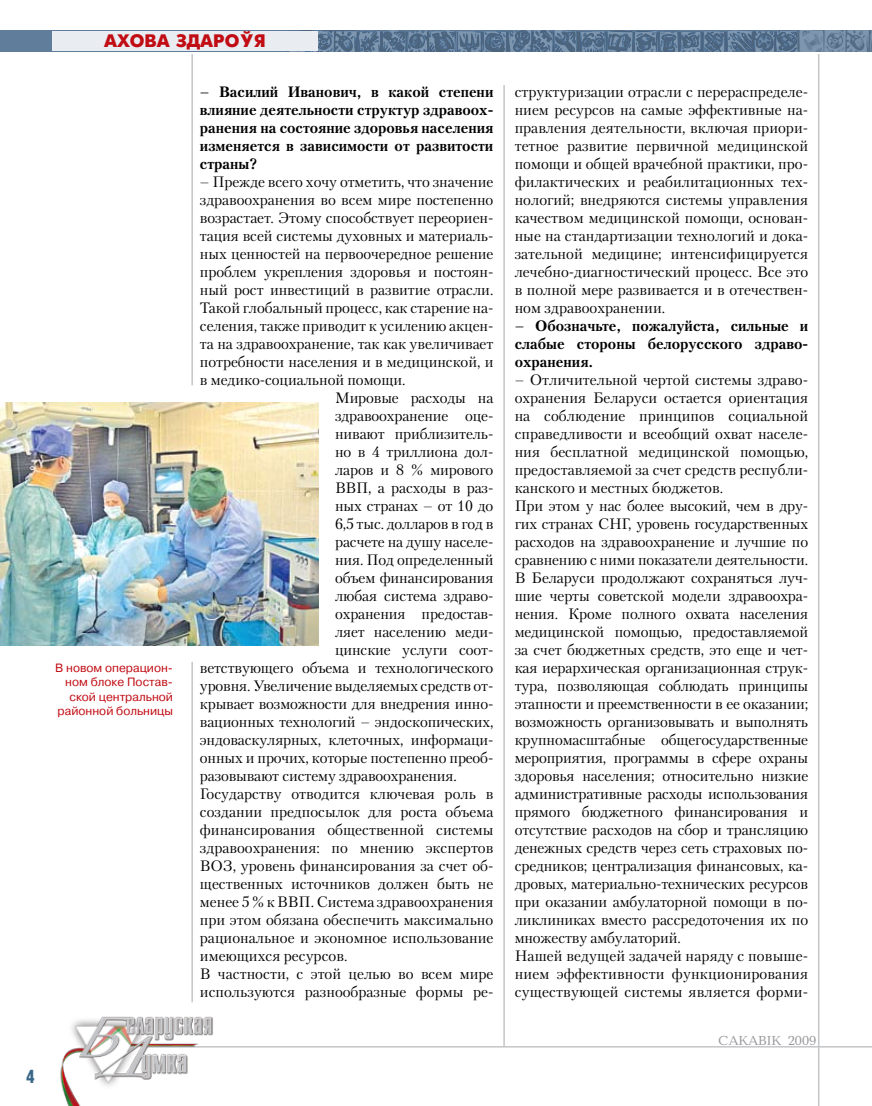
<style>
.page{position:relative;width:872px;height:1106px;background:#fff}
.page>*{position:absolute;margin:0;border:0;box-sizing:border-box;transform-origin:0 0}
.t1{font:18px "Futuris Extra C";color:#c10c13}
.t2{font:700 18px "AG Letterica Cond L";color:#386688;scale:.9 1}
.t3{font:15px/18px "Petersburg C";letter-spacing:-.01em;color:#000;text-align:justify}
.t4{font:700 15px/18px "Petersburg C";color:#000;text-align:justify}
.t5{font:13.5px "Baltica C";color:#97979b}
.t6{font:12px/14.4px "Pragmatica C";color:#c10c13;text-align:right}
</style>
<div class="page">
<img style="left:285px;top:30px;width:587px;height:1px">
<svg style="left:0;top:31px;width:871px;height:21px"></svg>
<div style="left:52px;top:31px;width:266px;height:20px;background:#e9ecf1"></div>
<hr style="left:146px;top:1046px;width:726px;height:1px;background:#c3c5c7">
<img style="left:60px;top:1002px;width:170px;height:104px">
<svg style="left:871px;top:31px;width:1px;height:21px"></svg>
<hr style="left:818px;top:54px;width:1px;height:1052px;background:#c3c5c7">
<hr style="left:503px;top:85px;width:2px;height:961px;background:#c3c5c7">
<hr style="left:191px;top:54px;width:2px;height:331px;background:#c3c5c7">
<img style="left:0;top:402px;width:318px;height:243px">
<hr style="left:191px;top:662px;width:2px;height:340px;background:#c3c5c7">
<p class="t2" style="left:27px;top:1065px;width:10px">4</p>
<p class="t1" style="left:104px;top:31px;width:163px">Ахова здароўя</p>
<p class="t4" style="left:200px;top:82px;width:295px">– Василий Иванович, в какой степени влияние деятельности структур здравоох&shy;ранения на состояние здоровья населения изменяется в зависимости от развитости страны?</p>
<p class="t3" style="left:200px;top:172px;width:295px">– Прежде всего хочу отметить, что значение</p>
<p class="t3" style="left:200px;top:190px;width:295px">здравоохранения во всем мире постепенно</p>
<p class="t3" style="left:200px;top:208px;width:295px">возрастает. Этому способствует переориен-</p>
<p class="t3" style="left:200px;top:226px;width:295px">тация всей системы духовных и материаль-</p>
<p class="t3" style="left:200px;top:244px;width:295px">ных ценностей на первоочередное решение</p>
<p class="t3" style="left:200px;top:262px;width:295px">проблем укрепления здоровья и постоян-</p>
<p class="t3" style="left:200px;top:280px;width:295px">ный рост инвестиций в развитие отрасли.</p>
<p class="t3" style="left:200px;top:298px;width:295px">Такой глобальный процесс, как старение на-</p>
<p class="t3" style="left:200px;top:316px;width:295px">селения, также приводит к усилению акцен-</p>
<p class="t3" style="left:200px;top:334px;width:295px">та на здравоохранение, так как увеличивает</p>
<p class="t3" style="left:200px;top:352px;width:295px">потребности населения и в медицинской, и</p>
<p class="t3" style="left:200px;top:370px;width:207px">в медико-социальной помощи.</p>
<p class="t3" style="left:335px;top:388px;width:160px">Мировые расходы на</p>
<p class="t3" style="left:335px;top:406px;width:160px">здравоохранение оце-</p>
<p class="t3" style="left:335px;top:424px;width:160px">нивают приблизитель-</p>
<p class="t3" style="left:335px;top:442px;width:160px">но в 4 триллиона дол-</p>
<p class="t3" style="left:335px;top:460px;width:160px">ларов и 8 % мирового</p>
<p class="t3" style="left:335px;top:478px;width:160px">ВВП, а расходы в раз-</p>
<p class="t3" style="left:335px;top:496px;width:160px">ных странах – от 10 до</p>
<p class="t3" style="left:335px;top:514px;width:160px">6,5 тыс. долларов в год в</p>
<p class="t3" style="left:335px;top:532px;width:160px">расчете на душу населе-</p>
<p class="t3" style="left:335px;top:550px;width:160px">ния. Под определенный</p>
<p class="t3" style="left:335px;top:568px;width:160px">объем финансирования</p>
<p class="t3" style="left:335px;top:586px;width:160px">любая система здраво-</p>
<p class="t3" style="left:335px;top:604px;width:160px">охранения предостав-</p>
<p class="t3" style="left:335px;top:622px;width:160px">ляет населению меди-</p>
<p class="t3" style="left:335px;top:640px;width:160px">цинские услуги соот-</p>
<p class="t3" style="left:200px;top:658px;width:295px">ветствующего объема и технологического</p>
<p class="t3" style="left:200px;top:676px;width:295px">уровня. Увеличение выделяемых средств от-</p>
<p class="t3" style="left:200px;top:694px;width:295px">крывает возможности для внедрения инно-</p>
<p class="t3" style="left:200px;top:712px;width:295px">вационных технологий – эндоскопических,</p>
<p class="t3" style="left:200px;top:730px;width:295px">эндоваскулярных, клеточных, информаци-</p>
<p class="t3" style="left:200px;top:748px;width:295px">онных и прочих, которые постепенно преоб-</p>
<p class="t3" style="left:200px;top:766px;width:258px">разовывают систему здравоохранения.</p>
<p class="t3" style="left:200px;top:784px;width:295px">Государству отводится ключевая роль в</p>
<p class="t3" style="left:200px;top:802px;width:295px">создании предпосылок для роста объема</p>
<p class="t3" style="left:200px;top:820px;width:295px">финансирования общественной системы</p>
<p class="t3" style="left:200px;top:838px;width:295px">здравоохранения: по мнению экспертов</p>
<p class="t3" style="left:200px;top:856px;width:295px">ВОЗ, уровень финансирования за счет об-</p>
<p class="t3" style="left:200px;top:874px;width:295px">щественных источников должен быть не</p>
<p class="t3" style="left:200px;top:892px;width:295px">менее 5 % к ВВП. Система здравоохранения</p>
<p class="t3" style="left:200px;top:910px;width:295px">при этом обязана обеспечить максимально</p>
<p class="t3" style="left:200px;top:928px;width:295px">рациональное и экономное использование</p>
<p class="t3" style="left:200px;top:946px;width:149px">имеющихся ресурсов.</p>
<p class="t3" style="left:200px;top:964px;width:295px">В частности, с этой целью во всем мире</p>
<p class="t3" style="left:200px;top:982px;width:295px">используются разнообразные формы ре-</p>
<p class="t6" style="left:55px;top:660px;width:119px">В новом операцион&shy;ном блоке Постав&shy;ской центральной районной больницы</p>
<p class="t3" style="left:514px;top:82px;width:295px">структуризации отрасли с перераспределе&shy;нием ресурсов на самые эффективные на&shy;правления деятельности, включая приори&shy;тетное развитие первичной медицинской помощи и общей врачебной практики, про&shy;филактических и реабилитационных тех&shy;нологий; внедряются системы управления качеством медицинской помощи, основан&shy;ные на стандартизации технологий и дока&shy;зательной медицине; интенсифицируется лечебно-диагностический процесс. Все это в полной мере развивается и в отечествен&shy;ном здравоохранении.</p>
<p class="t4" style="left:514px;top:316px;width:295px">– Обозначьте, пожалуйста, сильные и слабые стороны белорусского здраво&shy;охранения.</p>
<p class="t3" style="left:514px;top:370px;width:295px;text-align:left">– Отличительной чертой системы здраво&shy;охранения Беларуси остается ориентация на соблюдение принципов социальной справедливости и всеобщий охват населе&shy;ния бесплатной медицинской помощью, предоставляемой за счет средств республи&shy;канского и местных бюджетов.<br>При этом у нас более высокий, чем в дру&shy;гих странах СНГ, уровень государственных расходов на здравоохранение и лучшие по сравнению с ними показатели деятельности.<br>В Беларуси продолжают сохраняться луч&shy;шие черты советской модели здравоохра&shy;нения. Кроме полного охвата населения медицинской помощью, предоставляемой за счет бюджетных средств, это еще и чет&shy;кая иерархическая организационная струк&shy;тура, позволяющая соблюдать принципы этапности и преемственности в ее оказании; возможность организовывать и выполнять крупномасштабные общегосударственные мероприятия, программы в сфере охраны здоровья населения; относительно низкие административные расходы использования прямого бюджетного финансирования и отсутствие расходов на сбор и трансляцию денежных средств через сеть страховых по&shy;средников; централизация финансовых, ка&shy;дровых, материально-технических ресурсов при оказании амбулаторной помощи в по&shy;ликлиниках вместо рассредоточения их по множеству амбулаторий.<br>Нашей ведущей задачей наряду с повыше&shy;нием эффективности функционирования существующей системы является форми-</p>
<p class="t5" style="left:718px;top:1033px;width:99px">САКАВІК 2009</p>
</div>
